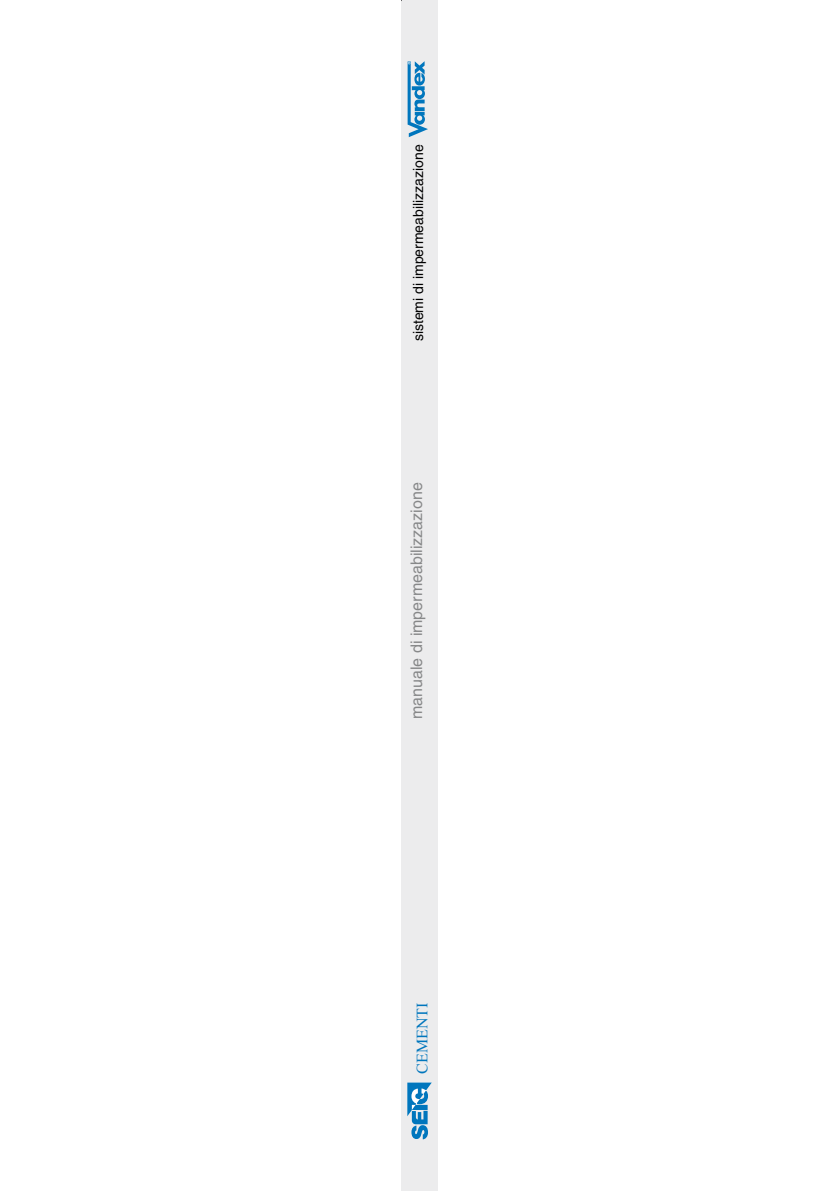
<style>
.page{position:relative;width:840px;height:1191px;background:#fff}
.page>*{position:absolute;margin:0;border:0;box-sizing:border-box;transform-origin:0 0}
.t1{font:16px "Helvetica";color:#878889}
.t2{font:16px "Times New Roman";color:#0076bd}
.t3{font:14px "Helvetica";color:#000}
</style>
<div class="page">
<div style="left:401px;top:0;width:36px;height:1191px;background:#ececed"></div>
<svg style="left:407px;top:1082px;width:24px;height:57px"></svg>
<svg style="left:407px;top:61px;width:21px;height:76px"></svg>
<p class="t3" style="left:410px;top:341px;width:198px;rotate:-90deg">sistemi di impermeabilizzazione</p>
<p class="t1" style="left:407px;top:719px;width:238px;rotate:-90deg">manuale di impermeabilizzazione</p>
<p class="t2" style="left:413px;top:1073px;width:73px;rotate:-90deg">CEMENTI</p>
</div>
